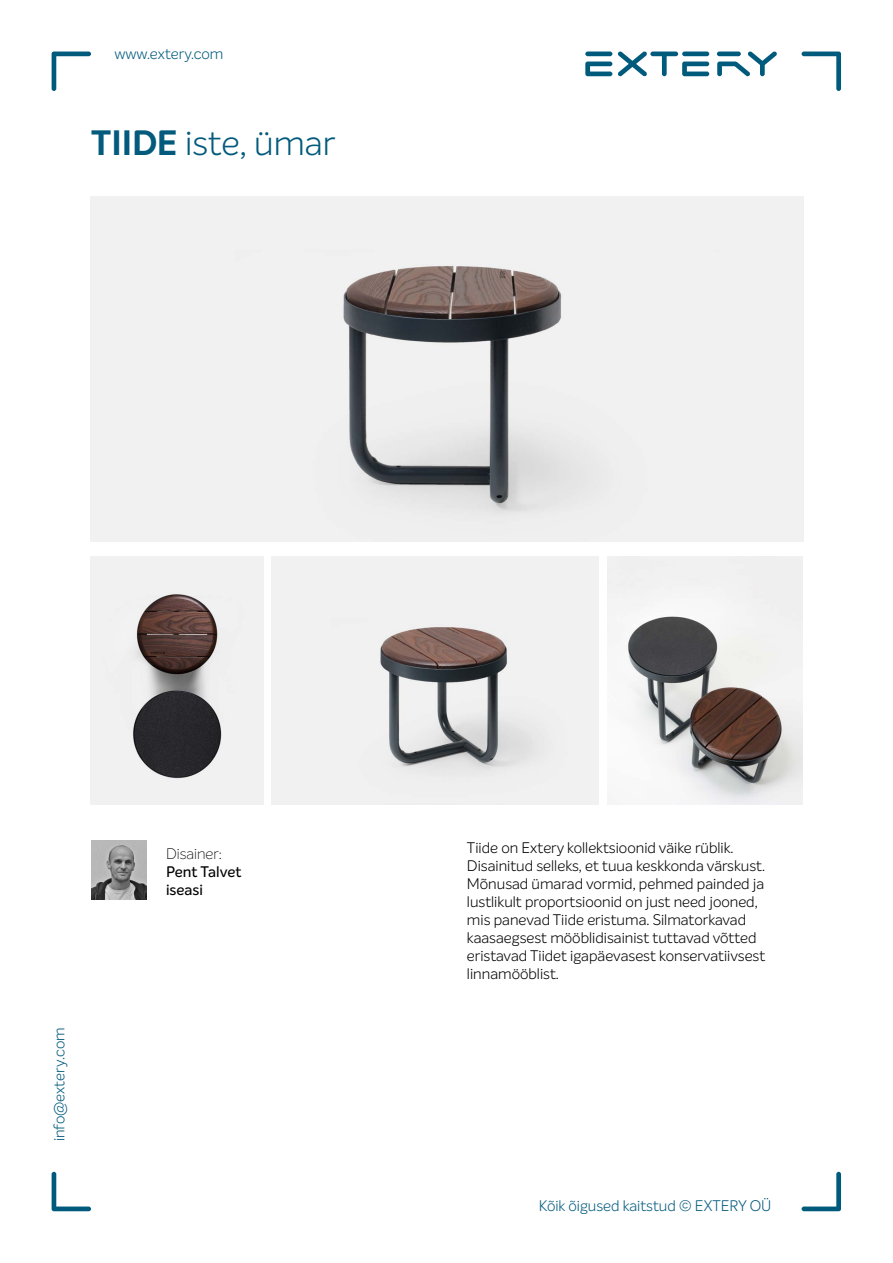
<style>
.page{position:relative;width:893px;height:1263px;background:#fff}
.page>*{position:absolute;margin:0;border:0;box-sizing:border-box;transform-origin:0 0}
.t1{font:300 34.5px "Intelo";color:#025a7c}
.t2{font:300 15px/18px "Intelo";color:#000}
.t3{font:300 15px "Intelo";color:#025a7c}
.t4{font:500 15px/18px "Intelo";color:#000}
.t5{font:300 15px "Intelo";color:#005a7c}
.t6{font:100 15px "Intelo";color:#000}
.s1{font-weight:700}
</style>
<div class="page">
<svg style="left:802px;top:52px;width:39px;height:39px"></svg>
<svg style="left:802px;top:1172px;width:39px;height:39px"></svg>
<svg style="left:52px;top:1172px;width:39px;height:39px"></svg>
<svg style="left:52px;top:52px;width:39px;height:39px"></svg>
<svg style="left:585px;top:51px;width:192px;height:26px"></svg>
<img style="left:91px;top:841px;width:55px;height:59px">
<img style="left:90px;top:197px;width:713px;height:345px">
<img style="left:90px;top:557px;width:173px;height:247px">
<img style="left:607px;top:557px;width:196px;height:247px">
<img style="left:272px;top:557px;width:327px;height:247px">
<p class="t3" style="left:114px;top:45px;width:110px">www.extery.com</p>
<h1 class="t1" style="left:91px;top:122px;width:246px"><span class="s1">TIIDE</span> iste, ümar</h1>
<p class="t5" style="left:50px;top:1141px;width:116px;rotate:-90deg">info@extery.com</p>
<p class="t6" style="left:166px;top:845px;width:58px">Disainer:</p>
<p class="t4" style="left:166px;top:863px;width:77px">Pent Talvet iseasi</p>
<p class="t2" style="left:467px;top:839px;width:300px">Tiide on Extery kollektsioonid väike rüblik.<br>Disainitud selleks, et tuua keskkonda värskust.<br>Mõnusad ümarad vormid, pehmed painded ja lustlikult proportsioonid on just need jooned, mis panevad Tiide eristuma. Silmatorkavad kaasaegsest mööblidisainist tuttavad võtted eristavad Tiidet igapäevasest konservatiivsest linnamööblist.</p>
<p class="t3" style="left:539px;top:1196px;width:234px">Kõik õigused kaitstud © EXTERY OÜ</p>
</div>
